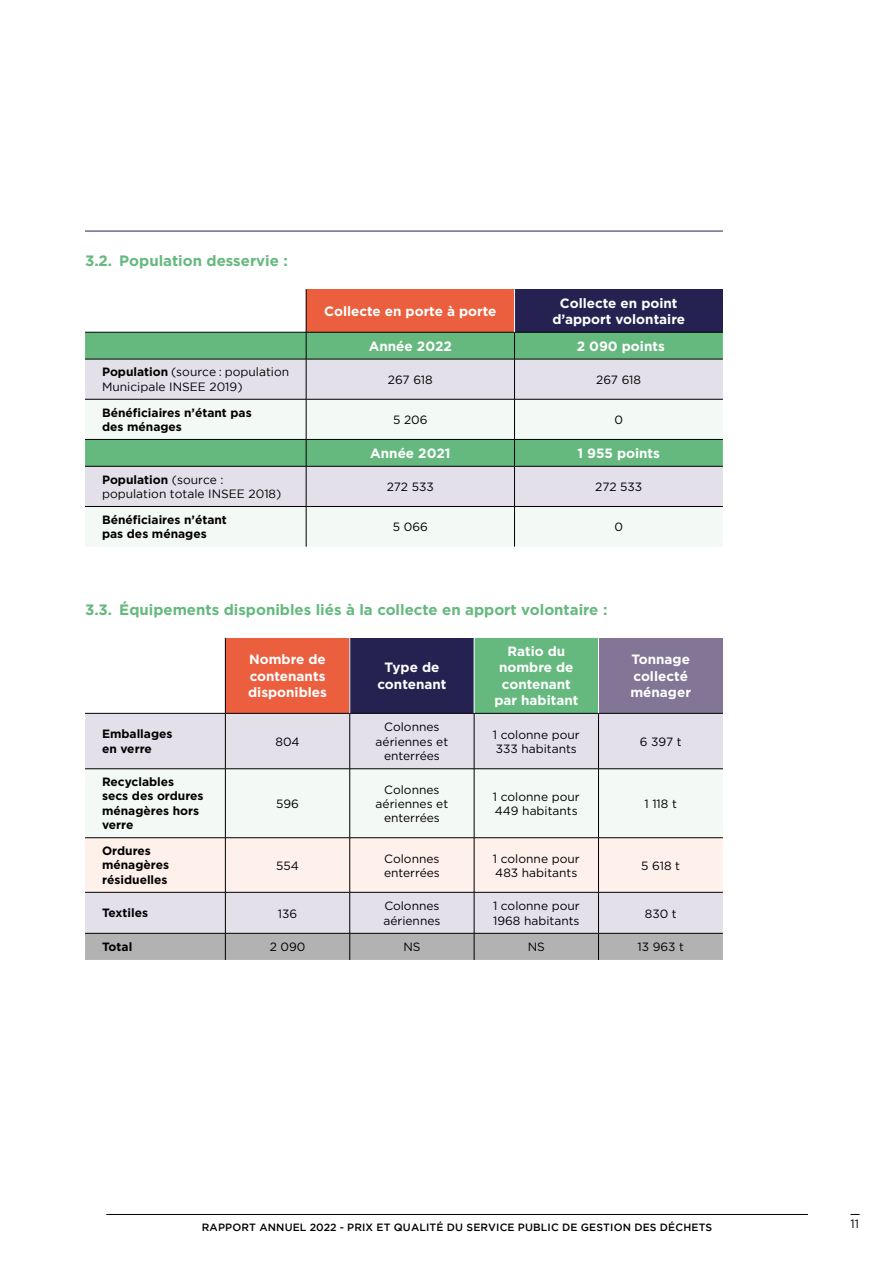
<style>
.page{position:relative;width:893px;height:1263px;background:#fff}
.page>*{position:absolute;margin:0;border:0;box-sizing:border-box;transform-origin:0 0}
.t1{font:700 15px "Gotham";color:#65b97e}
.t2{font:700 13.5px/16.2px "Gotham";color:#fff;text-align:center}
.t3{font:12px/14.4px "Gotham";color:#000}
.t4{font:700 12px/14.4px "Gotham";color:#000}
.t5{font:12px/14.4px "Gotham";color:#000}
.t6{font:500 10.5px "Gotham";letter-spacing:.015em;color:#000}
.s1{font-weight:700}
</style>
<div class="page">
<hr style="left:106px;top:1214px;width:702px;height:1px;background:#000">
<hr style="left:85px;top:231px;width:638px;height:1px;background:#252251">
<div style="left:306px;top:289px;width:208px;height:43px;background:#eb5f3e"></div>
<div style="left:514px;top:289px;width:209px;height:43px;background:#252251"></div>
<div style="left:85px;top:360px;width:638px;height:39px;background:#e3e0e9"></div>
<svg style="left:85px;top:400px;width:638px;height:147px;fill:#f3f9f4"></svg>
<hr style="left:306px;top:289px;width:1px;height:43px;background:#000">
<svg style="left:85px;top:332px;width:638px;height:27px;background:#60b078"></svg>
<hr style="left:85px;top:359px;width:221px;height:1px;background:#000">
<hr style="left:306px;top:359px;width:208px;height:1px;background:#000">
<hr style="left:306px;top:359px;width:1px;height:40px;background:#000">
<hr style="left:514px;top:359px;width:209px;height:1px;background:#000">
<hr style="left:514px;top:359px;width:1px;height:40px;background:#000">
<hr style="left:85px;top:399px;width:221px;height:1px;background:#000">
<hr style="left:306px;top:399px;width:208px;height:1px;background:#000">
<hr style="left:306px;top:399px;width:1px;height:40px;background:#000">
<hr style="left:514px;top:399px;width:209px;height:1px;background:#000">
<hr style="left:514px;top:399px;width:1px;height:40px;background:#000">
<svg style="left:85px;top:439px;width:638px;height:27px;background:#60b178"></svg>
<hr style="left:306px;top:466px;width:1px;height:40px;background:#000">
<hr style="left:514px;top:466px;width:1px;height:40px;background:#000">
<hr style="left:306px;top:507px;width:1px;height:40px;background:#000">
<hr style="left:514px;top:507px;width:1px;height:40px;background:#000">
<hr style="left:514px;top:289px;width:1px;height:43px;background:#fff">
<hr style="left:85px;top:466px;width:221px;height:1px;background:#000">
<hr style="left:306px;top:466px;width:208px;height:1px;background:#000">
<hr style="left:514px;top:466px;width:209px;height:1px;background:#000">
<hr style="left:85px;top:506px;width:221px;height:1px;background:#000">
<hr style="left:306px;top:506px;width:208px;height:1px;background:#000">
<hr style="left:514px;top:506px;width:209px;height:1px;background:#000">
<div style="left:225px;top:638px;width:125px;height:75px;background:#eb5f3e"></div>
<div style="left:350px;top:638px;width:124px;height:75px;background:#252251"></div>
<div style="left:474px;top:638px;width:124px;height:75px;background:#65b97e"></div>
<div style="left:598px;top:638px;width:125px;height:75px;background:#827596"></div>
<div style="left:85px;top:714px;width:638px;height:219px;background:#e3e0e9"></div>
<svg style="left:85px;top:769px;width:638px;height:123px"></svg>
<hr style="left:225px;top:638px;width:1px;height:75px;background:#000">
<hr style="left:85px;top:713px;width:140px;height:1px;background:#000">
<hr style="left:225px;top:713px;width:125px;height:1px;background:#000">
<hr style="left:225px;top:713px;width:1px;height:55px;background:#000">
<hr style="left:350px;top:713px;width:124px;height:1px;background:#000">
<hr style="left:349px;top:713px;width:1px;height:55px;background:#000">
<hr style="left:474px;top:713px;width:124px;height:1px;background:#000">
<hr style="left:598px;top:713px;width:125px;height:1px;background:#000">
<hr style="left:85px;top:768px;width:140px;height:1px;background:#000">
<hr style="left:225px;top:768px;width:125px;height:1px;background:#000">
<hr style="left:225px;top:769px;width:1px;height:68px;background:#000">
<hr style="left:350px;top:768px;width:124px;height:1px;background:#000">
<hr style="left:349px;top:769px;width:1px;height:68px;background:#000">
<hr style="left:474px;top:768px;width:124px;height:1px;background:#000">
<hr style="left:598px;top:768px;width:125px;height:1px;background:#000">
<hr style="left:85px;top:837px;width:140px;height:1px;background:#000">
<hr style="left:225px;top:837px;width:125px;height:1px;background:#000">
<hr style="left:225px;top:838px;width:1px;height:54px;background:#000">
<hr style="left:350px;top:837px;width:124px;height:1px;background:#000">
<hr style="left:349px;top:838px;width:1px;height:54px;background:#000">
<hr style="left:474px;top:837px;width:124px;height:1px;background:#000">
<hr style="left:598px;top:837px;width:125px;height:1px;background:#000">
<hr style="left:85px;top:892px;width:140px;height:1px;background:#000">
<hr style="left:225px;top:892px;width:125px;height:1px;background:#000">
<hr style="left:350px;top:892px;width:124px;height:1px;background:#000">
<hr style="left:474px;top:892px;width:124px;height:1px;background:#000">
<hr style="left:598px;top:892px;width:125px;height:1px;background:#000">
<hr style="left:349px;top:638px;width:1px;height:75px;background:#fff">
<hr style="left:225px;top:892px;width:1px;height:41px;background:#000">
<hr style="left:349px;top:892px;width:1px;height:41px;background:#000">
<hr style="left:474px;top:638px;width:1px;height:75px;background:#fff">
<hr style="left:598px;top:638px;width:1px;height:75px;background:#fff">
<hr style="left:474px;top:713px;width:1px;height:55px;background:#000">
<hr style="left:598px;top:713px;width:1px;height:55px;background:#000">
<hr style="left:474px;top:769px;width:1px;height:68px;background:#000">
<hr style="left:598px;top:769px;width:1px;height:68px;background:#000">
<hr style="left:474px;top:838px;width:1px;height:54px;background:#000">
<hr style="left:598px;top:838px;width:1px;height:54px;background:#000">
<hr style="left:474px;top:892px;width:1px;height:41px;background:#000">
<hr style="left:598px;top:892px;width:1px;height:41px;background:#000">
<div style="left:85px;top:933px;width:638px;height:27px;background:#b3b2b2"></div>
<p class="t1" style="left:85px;top:252px;width:204px">3.2. Population desservie :</p>
<p class="t2" style="left:324px;top:302px;width:174px">Collecte en porte à porte</p>
<p class="t2" style="left:552px;top:294px;width:134px">Collecte en point d’apport volontaire</p>
<p class="t2" style="left:369px;top:337px;width:85px">Année 2022</p>
<p class="t2" style="left:577px;top:337px;width:90px">2 090 points</p>
<p class="t5" style="left:102px;top:365px;width:189px"><span class="s1">Population</span> (source : population<br>Municipale INSEE 2019)</p>
<p class="t3" style="left:388px;top:372px;width:46px">267 618</p>
<p class="t3" style="left:596px;top:372px;width:46px">267 618</p>
<p class="t4" style="left:102px;top:405px;width:151px">Bénéficiaires n’étant pas des ménages</p>
<p class="t3" style="left:393px;top:412px;width:36px">5 206</p>
<p class="t3" style="left:614px;top:412px;width:10px">0</p>
<p class="t2" style="left:370px;top:445px;width:82px">Année 2021</p>
<p class="t2" style="left:577px;top:445px;width:84px">1 955 points</p>
<p class="t5" style="left:102px;top:472px;width:181px"><span class="s1">Population</span> (source : population totale INSEE 2018)</p>
<p class="t3" style="left:387px;top:479px;width:48px">272 533</p>
<p class="t3" style="left:595px;top:479px;width:48px">272 533</p>
<p class="t4" style="left:102px;top:512px;width:126px">Bénéficiaires n’étant pas des ménages</p>
<p class="t3" style="left:393px;top:520px;width:37px">5 066</p>
<p class="t3" style="left:614px;top:520px;width:10px">0</p>
<p class="t1" style="left:85px;top:601px;width:524px">3.3. Équipements disponibles liés à la collecte en apport volontaire :</p>
<p class="t2" style="left:248px;top:651px;width:80px;text-align:justify">Nombre de contenants disponibles</p>
<p class="t2" style="left:377px;top:659px;width:70px">Type de contenant</p>
<p class="t2" style="left:494px;top:643px;width:85px">Ratio du nombre de contenant par habitant</p>
<p class="t2" style="left:630px;top:651px;width:62px;text-align:left">Tonnage collecté ménager</p>
<p class="t4" style="left:102px;top:726px;width:72px">Emballages en verre</p>
<p class="t3" style="left:275px;top:734px;width:26px">804</p>
<p class="t4" style="left:102px;top:774px;width:103px">Recyclables<br>secs des ordures ménagères hors verre</p>
<p class="t3" style="left:276px;top:796px;width:24px">596</p>
<p class="t3" style="left:376px;top:720px;width:74px;text-align:center">Colonnes aériennes et enterrées</p>
<p class="t3" style="left:493px;top:727px;width:88px">1 colonne pour<br>333 habitants</p>
<p class="t3" style="left:640px;top:734px;width:43px">6 397 t</p>
<p class="t3" style="left:376px;top:782px;width:74px;text-align:center">Colonnes aériennes et enterrées</p>
<p class="t3" style="left:493px;top:789px;width:88px">1 colonne pour<br>449 habitants</p>
<p class="t3" style="left:644px;top:796px;width:34px">1 118 t</p>
<p class="t4" style="left:102px;top:843px;width:69px">Ordures ménagères résiduelles</p>
<p class="t3" style="left:276px;top:858px;width:24px">554</p>
<p class="t3" style="left:384px;top:851px;width:57px">Colonnes enterrées</p>
<p class="t3" style="left:493px;top:851px;width:88px">1 colonne pour<br>483 habitants</p>
<p class="t3" style="left:641px;top:858px;width:40px">5 618 t</p>
<p class="t4" style="left:102px;top:905px;width:48px">Textiles</p>
<p class="t3" style="left:278px;top:906px;width:21px">136</p>
<p class="t3" style="left:383px;top:899px;width:59px">Colonnes aériennes</p>
<p class="t3" style="left:493px;top:899px;width:88px">1 colonne pour<br>1968 habitants</p>
<p class="t3" style="left:645px;top:906px;width:33px">830 t</p>
<p class="t4" style="left:102px;top:939px;width:32px">Total</p>
<p class="t3" style="left:270px;top:940px;width:37px">2 090</p>
<p class="t3" style="left:403px;top:940px;width:19px">NS</p>
<p class="t3" style="left:528px;top:940px;width:19px">NS</p>
<p class="t3" style="left:637px;top:940px;width:48px">13 963 t</p>
<p class="t6" style="left:202px;top:1221px;width:512px">RAPPORT ANNUEL 2022 - PRIX ET QUALITÉ DU SERVICE PUBLIC DE GESTION DES DÉCHETS</p>
<p class="t5" style="left:850px;top:1216px;width:10px">11</p>
</div>
